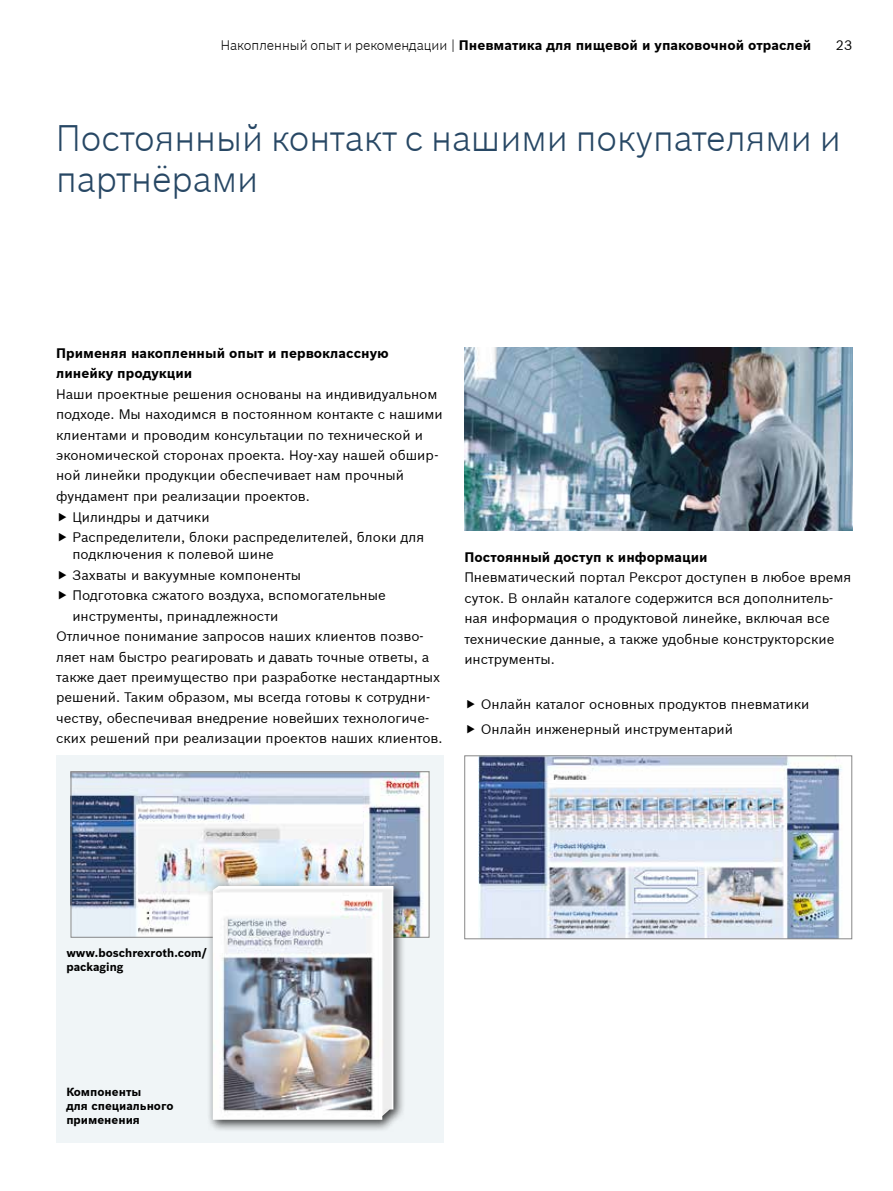
<style>
.page{position:relative;width:893px;height:1191px;background:#fff}
.page>*{position:absolute;margin:0;border:0;box-sizing:border-box;transform-origin:0 0}
.t1{font:300 36px/40.8px "Bosch Sans";color:#274764}
.t2{font:13.5px/20.4px "Bosch Sans";color:#000}
.t3{font:700 13.5px/20.4px "Bosch Sans";color:#000}
.t4{font:700 11.55px/13.8px "Bosch Sans";color:#000}
.s1{font-weight:300}
</style>
<div class="page">
<div style="left:56px;top:755px;width:388px;height:388px;background:#f0f5f7"></div>
<img style="left:464px;top:347px;width:388px;height:184px">
<img style="left:73px;top:773px;width:354px;height:162px">
<div style="left:71px;top:771px;width:358px;height:166px;border:1px solid #878787"></div>
<div style="left:207px;top:880px;width:199px;height:251px;background:#000;opacity:.75"></div>
<img style="left:213px;top:886px;width:180px;height:233px">
<img style="left:479px;top:757px;width:363px;height:180px">
<div style="left:464px;top:755px;width:388px;height:184px;border:1px solid #878787"></div>
<p class="t3" style="left:221px;top:35px;width:592px"><span class="s1">Накопленный опыт и рекомендации |</span> Пневматика для пищевой и упаковочной отраслей</p>
<p class="t2" style="left:836px;top:34px;width:18px">23</p>
<h1 class="t1" style="left:56px;top:116px;width:786px">Постоянный контакт с нашими покупателями и партнёрами</h1>
<p class="t3" style="left:56px;top:342px;width:334px">Применяя накопленный опыт и первоклассную линейку продукции</p>
<p class="t2" style="left:56px;top:383px;width:383px">Наши проектные решения основаны на индивидуальном</p>
<p class="t2" style="left:56px;top:403px;width:388px">подходе. Мы находимся в постоянном контакте с нашими</p>
<p class="t2" style="left:56px;top:423px;width:368px">клиентами и проводим консультации по технической и</p>
<p class="t2" style="left:56px;top:444px;width:384px">экономической сторонах проекта. Ноу-хау нашей обшир-</p>
<p class="t2" style="left:56px;top:464px;width:349px">ной линейки продукции обеспечивает нам прочный</p>
<p class="t2" style="left:56px;top:485px;width:255px">фундамент при реализации проектов.</p>
<p class="t2" style="left:72px;top:505px;width:139px">Цилиндры и датчики</p>
<p class="t2" style="left:72px;top:526px;width:353px">Распределители, блоки распределителей, блоки для</p>
<p class="t2" style="left:72px;top:543px;width:203px">подключения к полевой шине</p>
<p class="t2" style="left:72px;top:563px;width:230px">Захваты и вакуумные компоненты</p>
<p class="t2" style="left:72px;top:584px;width:315px">Подготовка сжатого воздуха, вспомогательные</p>
<p class="t2" style="left:72px;top:605px;width:207px">инструменты, принадлежности</p>
<p class="t2" style="left:56px;top:625px;width:369px">Отличное понимание запросов наших клиентов позво-</p>
<p class="t2" style="left:56px;top:645px;width:375px">ляет нам быстро реагировать и давать точные ответы, а</p>
<p class="t2" style="left:56px;top:666px;width:386px">также дает преимущество при разработке нестандартных</p>
<p class="t2" style="left:56px;top:686px;width:375px">решений. Таким образом, мы всегда готовы к сотрудни-</p>
<p class="t2" style="left:56px;top:707px;width:374px">честву, обеспечивая внедрение новейших технологиче-</p>
<p class="t2" style="left:56px;top:727px;width:388px">ских решений при реализации проектов наших клиентов.</p>
<p class="t3" style="left:464px;top:546px;width:245px">Постоянный доступ к информации</p>
<p class="t2" style="left:464px;top:566px;width:388px">Пневматический портал Рексрот доступен в любое время суток. В онлайн каталоге содержится вся дополнитель&shy;ная информация о продуктовой линейке, включая все технические данные, а также удобные конструкторские инструменты.</p>
<p class="t2" style="left:481px;top:691px;width:330px;line-height:24.6px">Онлайн каталог основных продуктов пневматики<br>Онлайн инженерный инструментарий</p>
<p class="t4" style="left:66px;top:945px;width:142px">www.boschrexroth.com/ packaging</p>
<p class="t4" style="left:66px;top:1084px;width:109px">Компоненты<br>для специального применения</p>
</div>
